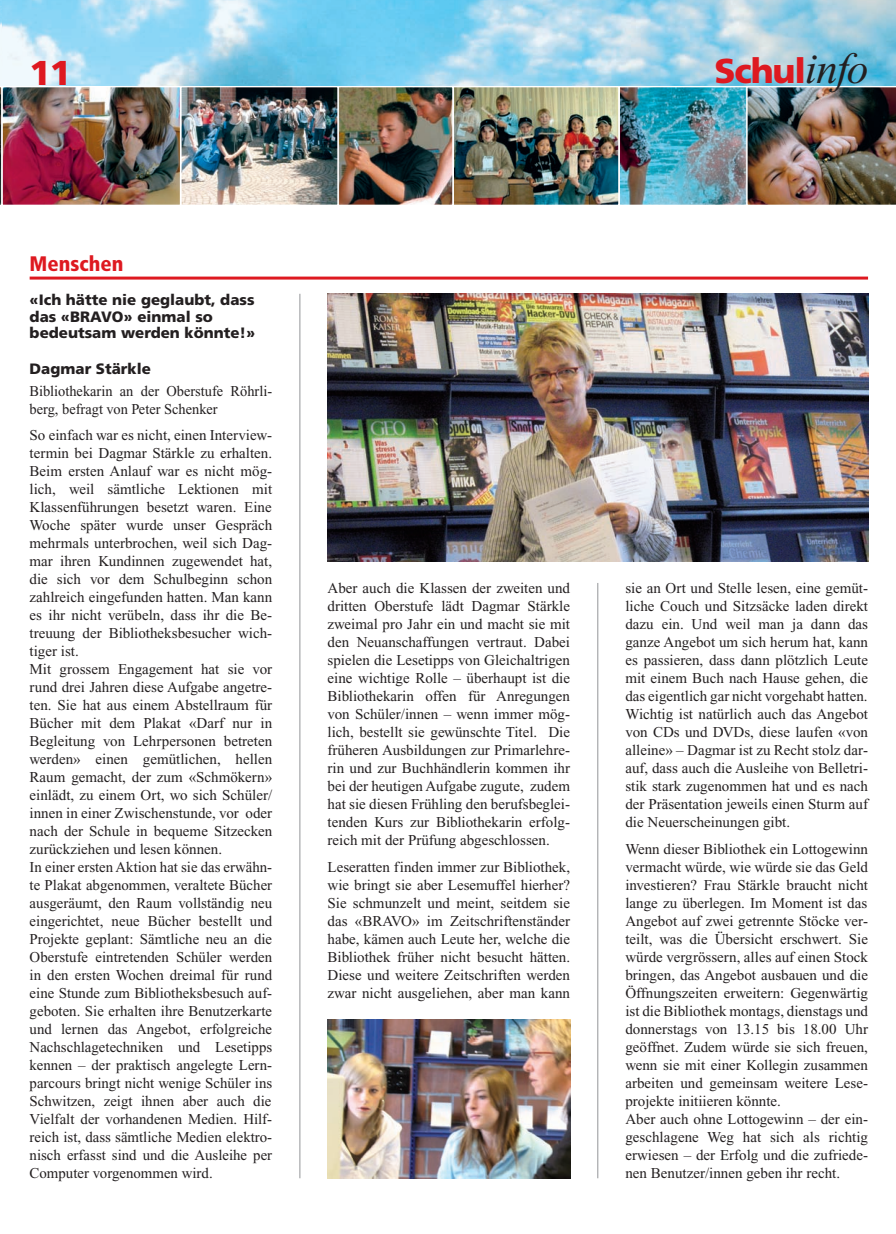
<style>
.page{position:relative;width:896px;height:1234px;background:#fff}
.page>*{position:absolute;margin:0;border:0;box-sizing:border-box;transform-origin:0 0}
.t1{font:900 34.5px "Frutiger";letter-spacing:-.03em;color:#de1920}
.t2{font:900 condensed 21px "Frutiger";color:#de1920}
.t3{font:15px/18px "Times New Roman";color:#231f20;text-align:justify}
.t4{font:900 15px/16.5px "Frutiger";color:#231f20}
.t5{font:15px/18px "Times New Roman";color:#231f20;scale:.96 1}
.s1{font-family:"Times New Roman";font-weight:400;font-style:italic;font-size:43.5px;color:#231f20}
</style>
<div class="page">
<img style="left:0;top:0;width:895px;height:1179px">
<h1 class="t1" style="left:30px;top:60px;width:43px">11</h1>
<h1 class="t1" style="left:714px;top:57px;width:156px">Schul<span class="s1">info</span></h1>
<h2 class="t2" style="left:30px;top:255px;width:95px">Menschen</h2>
<p class="t4" style="left:30px;top:293px;width:227px">«Ich hätte nie geglaubt, dass das «BRAVO» einmal so bedeutsam werden könnte!»</p>
<p class="t4" style="left:30px;top:361px;width:123px">Dagmar Stärkle</p>
<p class="t5" style="left:30px;top:383px;width:254px">Bibliothekarin an der Oberstufe Röhrli&shy;berg, befragt von Peter Schenker</p>
<p class="t3" style="left:30px;top:428px;width:244px;text-align:left">So einfach war es nicht, einen Interview&shy;termin bei Dagmar Stärkle zu erhalten.<br>Beim ersten Anlauf war es nicht mög&shy;lich, weil sämtliche Lektionen mit Klassenführungen besetzt waren. Eine Woche später wurde unser Gespräch mehrmals unterbrochen, weil sich Dag&shy;mar ihren Kundinnen zugewendet hat, die sich vor dem Schulbeginn schon zahlreich eingefunden hatten. Man kann es ihr nicht verübeln, dass ihr die Be&shy;treuung der Bibliotheksbesucher wich&shy;tiger ist.<br>Mit grossem Engagement hat sie vor rund drei Jahren diese Aufgabe angetre&shy;ten. Sie hat aus einem Abstellraum für Bücher mit dem Plakat «Darf nur in Begleitung von Lehrpersonen betreten werden» einen gemütlichen, hellen Raum gemacht, der zum «Schmökern» einlädt, zu einem Ort, wo sich Schüler/ innen in einer Zwischenstunde, vor oder nach der Schule in bequeme Sitzecken zurückziehen und lesen können.<br>In einer ersten Aktion hat sie das erwähn&shy;te Plakat abgenommen, veraltete Bücher ausgeräumt, den Raum vollständig neu eingerichtet, neue Bücher bestellt und Projekte geplant: Sämtliche neu an die Oberstufe eintretenden Schüler werden in den ersten Wochen dreimal für rund eine Stunde zum Bibliotheksbesuch auf&shy;geboten. Sie erhalten ihre Benutzerkarte und lernen das Angebot, erfolgreiche Nachschlagetechniken und Lesetipps kennen – der praktisch angelegte Lern&shy;parcours bringt nicht wenige Schüler ins Schwitzen, zeigt ihnen aber auch die Vielfalt der vorhandenen Medien. Hilf&shy;reich ist, dass sämtliche Medien elektro&shy;nisch erfasst sind und die Ausleihe per Computer vorgenommen wird.</p>
<p class="t3" style="left:327px;top:581px;width:244px">Aber auch die Klassen der zweiten und dritten Oberstufe lädt Dagmar Stärkle zweimal pro Jahr ein und macht sie mit den Neuanschaffungen vertraut. Dabei spielen die Lesetipps von Gleichaltrigen eine wichtige Rolle – überhaupt ist die Bibliothekarin offen für Anregungen von Schüler/innen – wenn immer mög&shy;lich, bestellt sie gewünschte Titel. Die früheren Ausbildungen zur Primarlehre&shy;rin und zur Buchhändlerin kommen ihr bei der heutigen Aufgabe zugute, zudem hat sie diesen Frühling den berufsbeglei&shy;tenden Kurs zur Bibliothekarin erfolg&shy;reich mit der Prüfung abgeschlossen.</p>
<p class="t3" style="left:327px;top:859px;width:244px">Leseratten finden immer zur Bibliothek, wie bringt sie aber Lesemuffel hierher?<br>Sie schmunzelt und meint, seitdem sie das «BRAVO» im Zeitschriftenständer habe, kämen auch Leute her, welche die Bibliothek früher nicht besucht hätten.<br>Diese und weitere Zeitschriften werden zwar nicht ausgeliehen, aber man kann</p>
<p class="t3" style="left:625px;top:581px;width:244px">sie an Ort und Stelle lesen, eine gemüt&shy;liche Couch und Sitzsäcke laden direkt dazu ein. Und weil man ja dann das ganze Angebot um sich herum hat, kann es passieren, dass dann plötzlich Leute mit einem Buch nach Hause gehen, die das eigentlich gar nicht vorgehabt hatten.<br>Wichtig ist natürlich auch das Angebot von CDs und DVDs, diese laufen «von alleine» – Dagmar ist zu Recht stolz dar&shy;auf, dass auch die Ausleihe von Belletri&shy;stik stark zugenommen hat und es nach der Präsentation jeweils einen Sturm auf die Neuerscheinungen gibt.</p>
<p class="t3" style="left:625px;top:841px;width:244px;text-align:left">Wenn dieser Bibliothek ein Lottogewinn vermacht würde, wie würde sie das Geld investieren? Frau Stärkle braucht nicht lange zu überlegen. Im Moment ist das Angebot auf zwei getrennte Stöcke ver&shy;teilt, was die Übersicht erschwert. Sie würde vergrössern, alles auf einen Stock bringen, das Angebot ausbauen und die Öffnungszeiten erweitern: Gegenwärtig ist die Bibliothek montags, dienstags und donnerstags von 13.15 bis 18.00 Uhr geöffnet. Zudem würde sie sich freuen, wenn sie mit einer Kollegin zusammen arbeiten und gemeinsam weitere Lese&shy;projekte initiieren könnte.<br>Aber auch ohne Lottogewinn – der ein&shy;geschlagene Weg hat sich als richtig erwiesen – der Erfolg und die zufriede&shy;nen Benutzer/innen geben ihr recht.</p>
</div>
